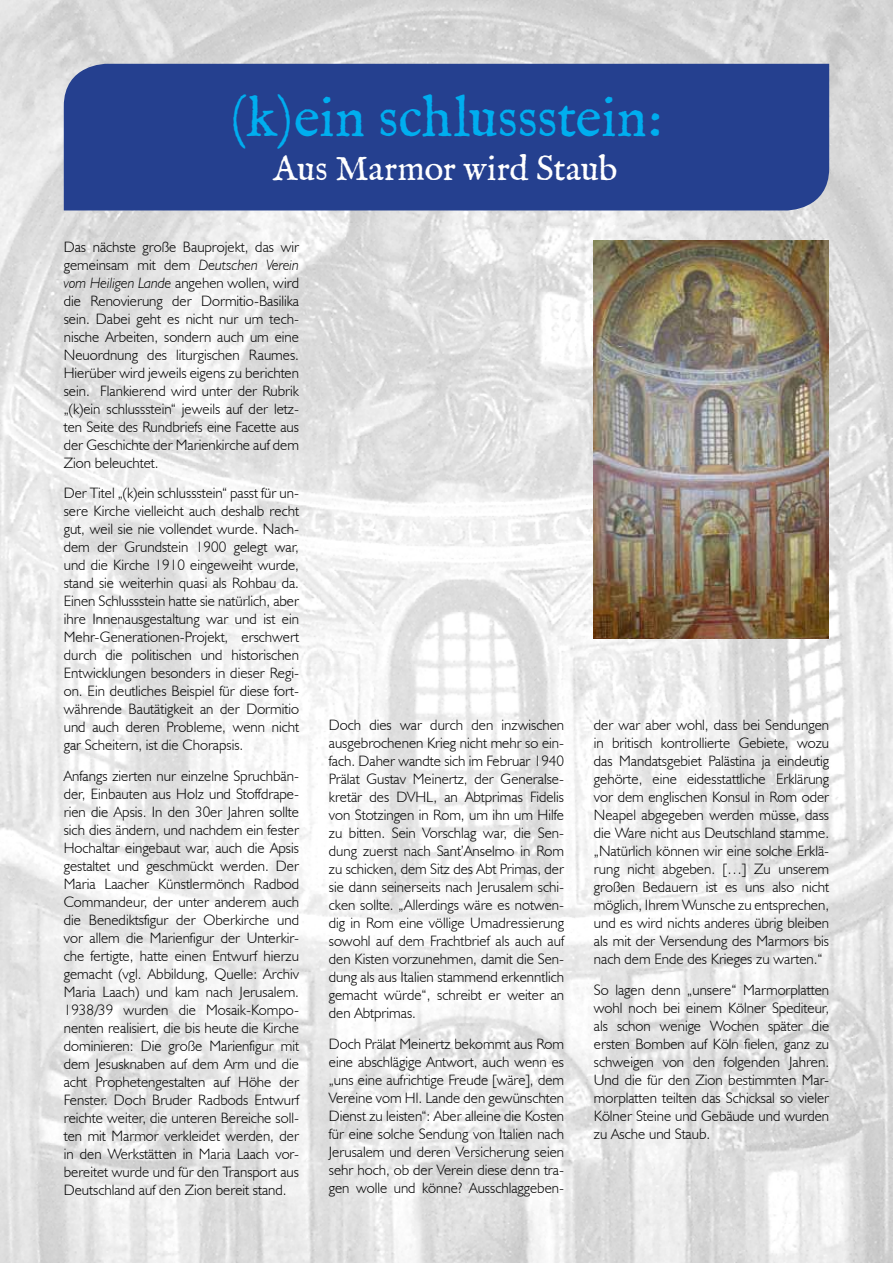
<style>
.page{position:relative;width:893px;height:1263px;background:#fff}
.page>*{position:absolute;margin:0;border:0;box-sizing:border-box;transform-origin:0 0}
.t1{font:48px "IM FELL English Roman";color:#00aeef}
.t2{font:30px "IM FELL English Roman";letter-spacing:-.005em;color:#fff}
.t3{font:300 15px/18px "Humanist 521 BT";color:#000;text-align:justify}
.s1{font-style:italic}
</style>
<div class="page">
<img style="left:0;top:0;width:893px;height:1263px">
<div style="left:64px;top:64px;width:765px;height:146px;background:#25408f"></div>
<img style="left:594px;top:240px;width:234px;height:398px">
<h1 class="t1" style="left:230px;top:85px;width:435px">(k)ein schlussstein:</h1>
<h2 class="t2" style="left:274px;top:149px;width:345px">Aus Marmor wird Staub</h2>
<p class="t3" style="left:64px;top:237px;width:237px">Das nächste große Bauprojekt, das wir gemeinsam mit dem <span class="s1">Deutschen Verein vom Heiligen Lande</span> angehen wollen, wird die Renovierung der Dormitio-Basilika sein. Dabei geht es nicht nur um tech&shy;nische Arbeiten, sondern auch um eine Neuordnung des liturgischen Raumes.<br>Hierüber wird jeweils eigens zu berichten sein. Flankierend wird unter der Rubrik „(k)ein schlussstein“ jeweils auf der letz&shy;ten Seite des Rundbriefs eine Facette aus der Geschichte der Marienkirche auf dem Zion beleuchtet.</p>
<p class="t3" style="left:64px;top:484px;width:237px">Der Titel „(k)ein schlussstein“ passt für un&shy;sere Kirche vielleicht auch deshalb recht gut, weil sie nie vollendet wurde. Nach&shy;dem der Grundstein 1900 gelegt war, und die Kirche 1910 eingeweiht wurde, stand sie weiterhin quasi als Rohbau da.<br>Einen Schlussstein hatte sie natürlich, aber ihre Innenausgestaltung war und ist ein Mehr-Generationen-Projekt, erschwert durch die politischen und historischen Entwicklungen besonders in dieser Regi&shy;on. Ein deutliches Beispiel für diese fort&shy;währende Bautätigkeit an der Dormitio und auch deren Probleme, wenn nicht gar Scheitern, ist die Chorapsis.</p>
<p class="t3" style="left:64px;top:767px;width:237px">Anfangs zierten nur einzelne Spruchbän&shy;der, Einbauten aus Holz und Stoffdrape&shy;rien die Apsis. In den 30er Jahren sollte sich dies ändern, und nachdem ein fester Hochaltar eingebaut war, auch die Apsis gestaltet und geschmückt werden. Der Maria Laacher Künstlermönch Radbod Commandeur, der unter anderem auch die Benediktsfigur der Oberkirche und vor allem die Marienfigur der Unterkir&shy;che fertigte, hatte einen Entwurf hierzu gemacht (vgl. Abbildung, Quelle: Archiv Maria Laach) und kam nach Jerusalem.<br>1938/39 wurden die Mosaik-Kompo&shy;nenten realisiert, die bis heute die Kirche dominieren: Die große Marienfigur mit dem Jesusknaben auf dem Arm und die acht Prophetengestalten auf Höhe der Fenster. Doch Bruder Radbods Entwurf reichte weiter, die unteren Bereiche soll&shy;ten mit Marmor verkleidet werden, der in den Werkstätten in Maria Laach vor&shy;bereitet wurde und für den Transport aus Deutschland auf den Zion bereit stand.</p>
<p class="t3" style="left:329px;top:716px;width:237px">Doch dies war durch den inzwischen ausgebrochenen Krieg nicht mehr so ein&shy;fach. Daher wandte sich im Februar 1940<br>Prälat Gustav Meinertz, der Generalse&shy;kretär des DVHL, an Abtprimas Fidelis von Stotzingen in Rom, um ihn um Hilfe zu bitten. Sein Vorschlag war, die Sen&shy;dung zuerst nach Sant’Anselmo in Rom zu schicken, dem Sitz des Abt Primas, der sie dann seinerseits nach Jerusalem schi&shy;cken sollte. „Allerdings wäre es notwen&shy;dig in Rom eine völlige Umadressierung sowohl auf dem Frachtbrief als auch auf den Kisten vorzunehmen, damit die Sen&shy;dung als aus Italien stammend erkenntlich gemacht würde“, schreibt er weiter an den Abtprimas.</p>
<p class="t3" style="left:329px;top:1034px;width:237px">Doch Prälat Meinertz bekommt aus Rom eine abschlägige Antwort, auch wenn es „uns eine aufrichtige Freude [wäre], dem Vereine vom Hl. Lande den gewünschten Dienst zu leisten“: Aber alleine die Kosten für eine solche Sendung von Italien nach Jerusalem und deren Versicherung seien sehr hoch, ob der Verein diese denn tra&shy;gen wolle und könne? Ausschlaggeben-</p>
<p class="t3" style="left:594px;top:716px;width:237px">der war aber wohl, dass bei Sendungen in britisch kontrollierte Gebiete, wozu das Mandatsgebiet Palästina ja eindeutig gehörte, eine eidesstattliche Erklärung vor dem englischen Konsul in Rom oder Neapel abgegeben werden müsse, dass die Ware nicht aus Deutschland stamme. „Natürlich können wir eine solche Erklä&shy;rung nicht abgeben. […] Zu unserem großen Bedauern ist es uns also nicht möglich, Ihrem Wunsche zu entsprechen, und es wird nichts anderes übrig bleiben als mit der Versendung des Marmors bis nach dem Ende des Krieges zu warten.“</p>
<p class="t3" style="left:594px;top:980px;width:237px">So lagen denn „unsere“ Marmorplatten wohl noch bei einem Kölner Spediteur, als schon wenige Wochen später die ersten Bomben auf Köln fielen, ganz zu schweigen von den folgenden Jahren.<br>Und die für den Zion bestimmten Mar&shy;morplatten teilten das Schicksal so vieler Kölner Steine und Gebäude und wurden zu Asche und Staub.</p>
</div>
